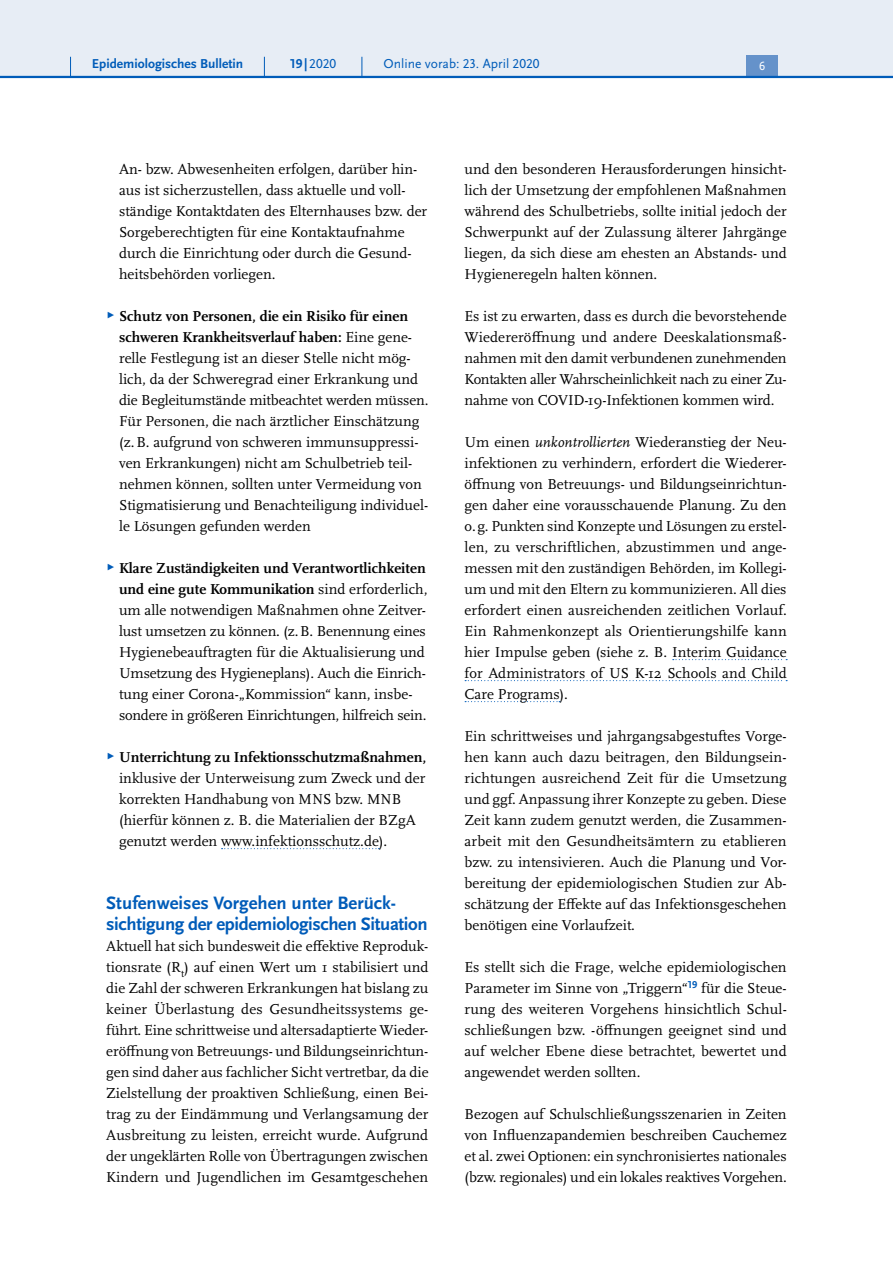
<style>
.page{position:relative;width:893px;height:1263px;background:#fff}
.page>*{position:absolute;margin:0;border:0;box-sizing:border-box;transform-origin:0 0}
.t1{font:700 18.75px/21px "Scala Sans Pro";letter-spacing:-.02em;color:#005cb9}
.t2{font:15px/21px "Scala Pro";color:#000;text-align:justify}
.t3{font:13.5px "Scala Sans Pro";color:#005cb9}
.t4{font:700 13.5px "Scala Sans Pro";color:#005cb9}
.t5{font:12.45px "Scala Sans Pro";color:#fff}
.s1{font-weight:700}
.s2{font-family:"Scala Sans Pro";font-size:9px;color:#005cb9}
.s3{font-style:italic}
</style>
<div class="page">
<svg style="left:222px;top:848px;width:157px;height:1px"></svg>
<svg style="left:673px;top:659px;width:114px;height:1px"></svg>
<svg style="left:465px;top:680px;width:322px;height:1px"></svg>
<svg style="left:465px;top:701px;width:95px;height:1px"></svg>
<div style="left:0;top:0;width:893px;height:77px;background:#e7edf5"></div>
<div style="left:746px;top:55px;width:32px;height:21px;background:#6592ca"></div>
<hr style="left:0;top:76px;width:893px;height:2px;background:#005cb9">
<svg style="left:70px;top:57px;width:1px;height:19px"></svg>
<svg style="left:264px;top:57px;width:1px;height:19px"></svg>
<svg style="left:362px;top:57px;width:1px;height:19px"></svg>
<p class="t4" style="left:92px;top:55px;width:153px">Epidemiologisches Bulletin</p>
<p class="t3" style="left:290px;top:55px;width:47px"><span class="s1">19 |</span>2020</p>
<p class="t3" style="left:384px;top:55px;width:158px">Online vorab: 23. April 2020</p>
<p class="t5" style="left:759px;top:59px;width:8px">6</p>
<p class="t2" style="left:119px;top:158px;width:310px;text-align:left">An- bzw. Abwesenheiten erfolgen, darüber hin&shy;aus ist sicherzustellen, dass aktuelle und voll&shy;ständige Kontaktdaten des Elternhauses bzw. der Sorgeberechtigten für eine Kontaktaufnahme durch die Einrichtung oder durch die Gesund&shy;heitsbehörden vorliegen.</p>
<p class="t2" style="left:119px;top:305px;width:311px;text-align:left;text-indent:-13px"><span class="s2">▶</span> <span class="s1">Schutz von Personen, die ein Risiko für einen schweren Krankheitsverlauf haben:</span> Eine gene&shy;relle Festlegung ist an dieser Stelle nicht mög&shy;lich, da der Schweregrad einer Erkrankung und die Begleitumstände mitbeachtet werden müssen.<br>Für Personen, die nach ärztlicher Einschätzung (z.B. aufgrund von schweren immunsuppressi&shy;ven Erkrankungen) nicht am Schulbetrieb teil&shy;nehmen können, sollten unter Vermeidung von Stigmatisierung und Benachteiligung individuel&shy;le Lösungen gefunden werden</p>
<p class="t2" style="left:119px;top:557px;width:310px;text-align:left;text-indent:-13px"><span class="s2">▶</span> <span class="s1">Klare Zuständigkeiten und Verantwortlichkeiten und eine gute Kommunikation</span> sind erforderlich, um alle notwendigen Maßnahmen ohne Zeitver&shy;lust umsetzen zu können. (z.B. Benennung eines Hygienebeauftragten für die Aktualisierung und Umsetzung des Hygieneplans). Auch die Einrich&shy;tung einer Corona-„Kommission“ kann, insbe&shy;sondere in größeren Einrichtungen, hilfreich sein.</p>
<p class="t2" style="left:119px;top:746px;width:309px;text-align:left;text-indent:-13px"><span class="s2">▶</span> <span class="s1">Unterrichtung zu Infektionsschutzmaßnahmen, </span>inklusive der Unterweisung zum Zweck und der korrekten Handhabung von MNS bzw. MNB (hierfür können z. B. die Materialien der BZgA genutzt werden www.infektionsschutz.de).</p>
<p class="t1" style="left:106px;top:892px;width:323px">Stufenweises Vorgehen unter Berück&shy;sichtigung der epidemiologischen Situation</p>
<p class="t2" style="left:106px;top:935px;width:324px">Aktuell hat sich bundesweit die effektive Reproduk&shy;tionsrate (R<sub>t</sub>) auf einen Wert um 1 stabilisiert und die Zahl der schweren Erkrankungen hat bislang zu keiner Überlastung des Gesundheitssystems ge&shy;führt. Eine schrittweise und altersadaptierte Wieder&shy;eröffnung von Betreuungs- und Bildungseinrichtun&shy;gen sind daher aus fachlicher Sicht vertretbar, da die Zielstellung der proaktiven Schließung, einen Bei&shy;trag zu der Eindämmung und Verlangsamung der Ausbreitung zu leisten, erreicht wurde. Aufgrund der ungeklärten Rolle von Übertragungen zwischen Kindern und Jugendlichen im Gesamtgeschehen</p>
<p class="t2" style="left:465px;top:158px;width:324px">und den besonderen Herausforderungen hinsicht&shy;lich der Umsetzung der empfohlenen Maßnahmen während des Schulbetriebs, sollte initial jedoch der Schwerpunkt auf der Zulassung älterer Jahrgänge liegen, da sich diese am ehesten an Abstands- und Hygieneregeln halten können.</p>
<p class="t2" style="left:465px;top:305px;width:324px">Es ist zu erwarten, dass es durch die bevorstehende Wiedereröffnung und andere Deeskalationsmaß&shy;nahmen mit den damit verbundenen zunehmenden Kontakten aller Wahrscheinlichkeit nach zu einer Zu&shy;nahme von COVID-19-Infektionen kommen wird.</p>
<p class="t2" style="left:465px;top:431px;width:324px">Um einen <span class="s3">unkontrollierten</span> Wiederanstieg der Neu&shy;infektionen zu verhindern, erfordert die Wiederer&shy;öffnung von Betreuungs- und Bildungseinrichtun&shy;gen daher eine vorausschauende Planung. Zu den o.g. Punkten sind Konzepte und Lösungen zu erstel&shy;len, zu verschriftlichen, abzustimmen und ange&shy;messen mit den zuständigen Behörden, im Kollegi&shy;um und mit den Eltern zu kommunizieren. All dies erfordert einen ausreichenden zeitlichen Vorlauf.<br>Ein Rahmenkonzept als Orientierungshilfe kann hier Impulse geben (siehe z. B. Interim Guidance for Administrators of US K-12 Schools and Child Care Programs).</p>
<p class="t2" style="left:465px;top:725px;width:324px">Ein schrittweises und jahrgangsabgestuftes Vorge&shy;hen kann auch dazu beitragen, den Bildungsein&shy;richtungen ausreichend Zeit für die Umsetzung und ggf. Anpassung ihrer Konzepte zu geben. Diese Zeit kann zudem genutzt werden, die Zusammen&shy;arbeit mit den Gesundheitsämtern zu etablieren bzw. zu intensivieren. Auch die Planung und Vor&shy;bereitung der epidemiologischen Studien zur Ab&shy;schätzung der Effekte auf das Infektionsgeschehen benötigen eine Vorlaufzeit.</p>
<p class="t2" style="left:465px;top:956px;width:324px">Es stellt sich die Frage, welche epidemiologischen Parameter im Sinne von „Triggern“<sup>19</sup> für die Steue&shy;rung des weiteren Vorgehens hinsichtlich Schul&shy;schließungen bzw. -öffnungen geeignet sind und auf welcher Ebene diese betrachtet, bewertet und angewendet werden sollten.</p>
<p class="t2" style="left:465px;top:1103px;width:324px">Bezogen auf Schulschließungsszenarien in Zeiten von Influenzapandemien beschreiben Cauchemez et al. zwei Optionen: ein synchronisiertes nationales (bzw. regionales) und ein lokales reaktives Vorgehen.</p>
</div>
